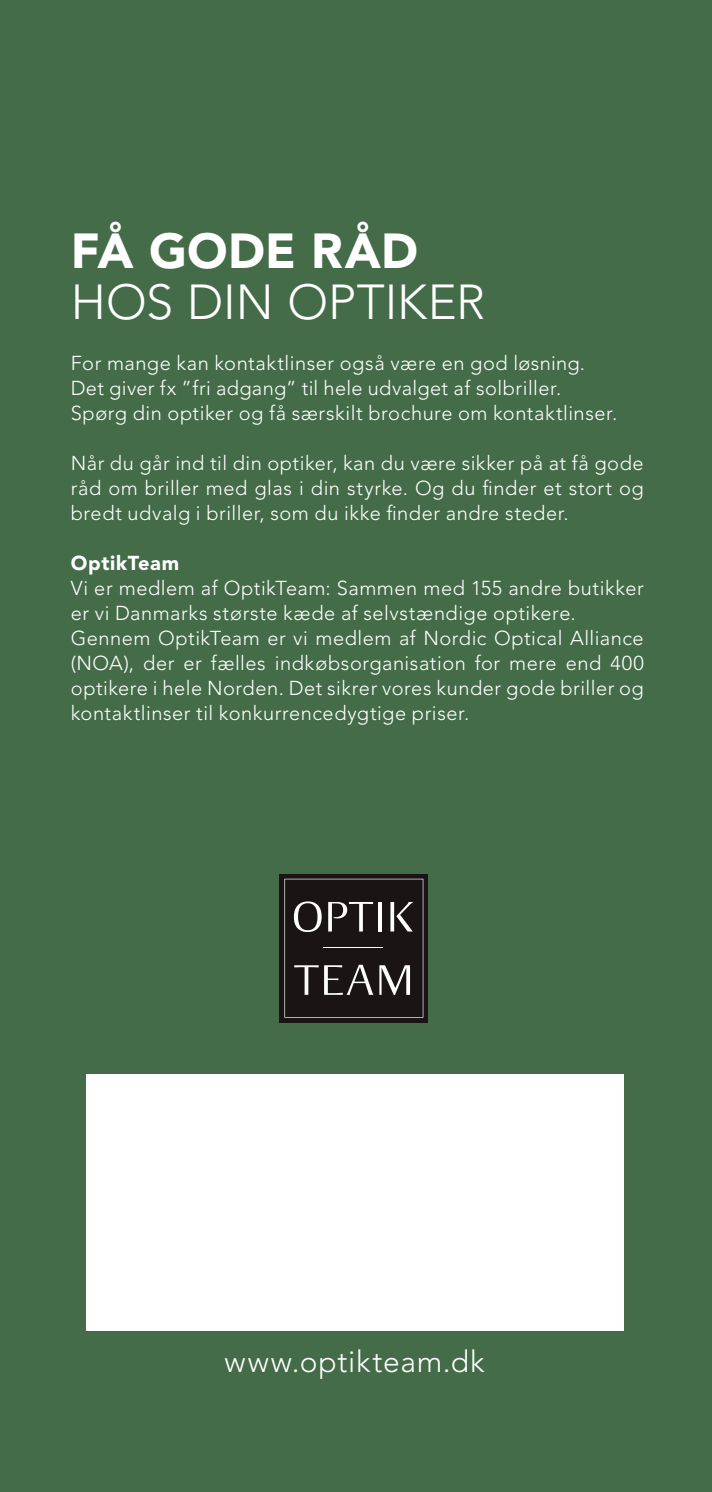
<style>
.page{position:relative;width:712px;height:1492px;background:#fff}
.page>*{position:absolute;margin:0;border:0;box-sizing:border-box;transform-origin:0 0}
.t1{font:300 48.75px "Avenir LT Std";color:#fff}
.t2{font:900 48.75px "Avenir LT Std";letter-spacing:.005em;color:#fff}
.t3{font:300 30px "Avenir LT Std";letter-spacing:.03em;color:#fff}
.t4{font:300 20px/25px "Avenir LT Std";letter-spacing:.025em;color:#fff}
.t5{font:900 20px "Avenir LT Std";letter-spacing:.03em;color:#fff}
</style>
<div class="page">
<div style="left:0;top:0;width:712px;height:1491px;background:#446c48"></div>
<div style="left:87px;top:1073px;width:537px;height:257px;background:#fff"></div>
<div style="left:279px;top:873px;width:149px;height:149px;background:#1a1415"></div>
<svg style="left:284px;top:878px;width:139px;height:139px"></svg>
<h1 class="t2" style="left:71px;top:221px;width:349px">FÅ GODE RÅD</h1>
<h1 class="t1" style="left:71px;top:282px;width:415px">HOS DIN OPTIKER</h1>
<p class="t4" style="left:71px;top:352px;width:548px">For mange kan kontaktlinser også være en god løsning.<br>Det giver fx ”fri adgang” til hele udvalget af solbriller.<br>Spørg din optiker og få særskilt brochure om kontaktlinser.</p>
<p class="t4" style="left:71px;top:452px;width:574px;text-align:justify">Når du går ind til din optiker, kan du være sikker på at få gode råd om briller med glas i din styrke. Og du finder et stort og bredt udvalg i briller, som du ikke finder andre steder.</p>
<p class="t5" style="left:71px;top:551px;width:110px">OptikTeam</p>
<p class="t4" style="left:71px;top:577px;width:574px">Vi er medlem af OptikTeam: Sammen med 155 andre butikker er vi Danmarks største kæde af selvstændige optikere.<br>Gennem OptikTeam er vi medlem af Nordic Optical Alliance (NOA), der er fælles indkøbsorganisation for mere end 400 optikere i hele Norden. Det sikrer vores kunder gode briller og kontakt linser til konkurrencedygtige priser.</p>
<h2 class="t3" style="left:224px;top:1348px;width:261px">www.optikteam.dk</h2>
</div>
